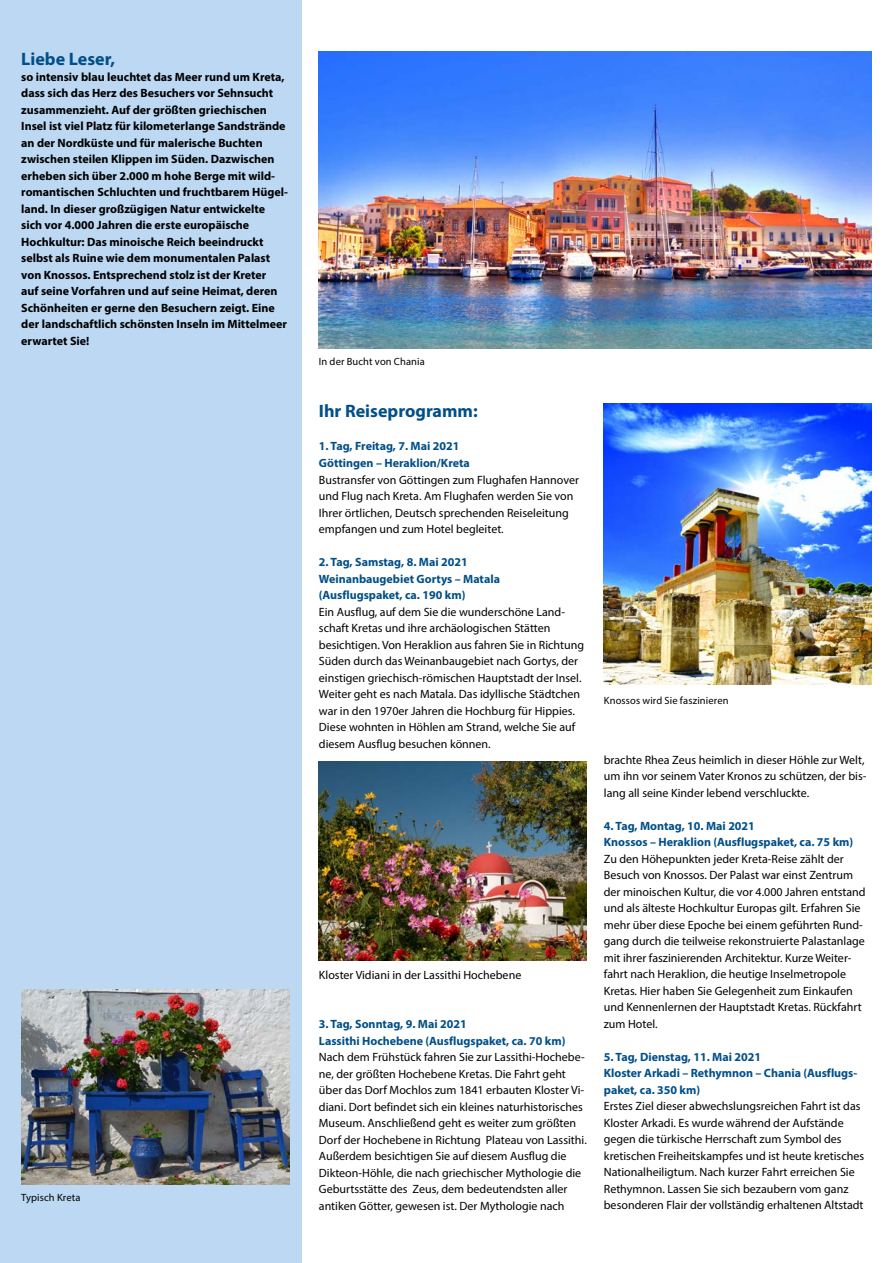
<style>
.page{position:relative;width:893px;height:1263px;background:#fff}
.page>*{position:absolute;margin:0;border:0;box-sizing:border-box;transform-origin:0 0}
.t1{font:700 18px "Myriad Pro";color:#004f89}
.t2{font:12px/16.5px "Myriad Pro";color:#000}
.t3{font:700 12px/16.5px "Myriad Pro";color:#000}
.t4{font:700 12px/16.5px "Myriad Pro";color:#004f89}
.t5{font:10.5px "Myriad Pro";letter-spacing:.01em;color:#000}
</style>
<div class="page">
<div style="left:0;top:0;width:302px;height:1263px;background:#bcd8f2"></div>
<img style="left:21px;top:989px;width:268px;height:195px">
<img style="left:319px;top:51px;width:553px;height:298px">
<img style="left:604px;top:404px;width:268px;height:281px">
<img style="left:319px;top:761px;width:268px;height:199px">
<h1 class="t1" style="left:21px;top:47px;width:95px">Liebe Leser,</h1>
<p class="t3" style="left:21px;top:68px;width:268px">so intensiv blau leuchtet das Meer rund um Kreta, dass sich das Herz des Besuchers vor Sehnsucht zusammenzieht. Auf der größten griechischen Insel ist viel Platz für kilometerlange Sandstrände an der Nordküste und für malerische Buchten zwischen steilen Klippen im Süden. Dazwischen erheben sich über 2.000 m hohe Berge mit wild&shy;romantischen Schluchten und fruchtbarem Hügel&shy;land. In dieser großzügigen Natur entwickelte sich vor 4.000 Jahren die erste europäische Hochkultur: Das minoische Reich beeindruckt selbst als Ruine wie dem monumentalen Palast von Knossos. Entsprechend stolz ist der Kreter<br>auf seine Vorfahren und auf seine Heimat, deren Schönheiten er gerne den Besuchern zeigt. Eine der landschaftlich schönsten Inseln im Mittelmeer erwartet Sie!</p>
<p class="t5" style="left:21px;top:1191px;width:61px">Typisch Kreta</p>
<p class="t5" style="left:319px;top:355px;width:107px">In der Bucht von Chania</p>
<h1 class="t1" style="left:319px;top:400px;width:160px">Ihr Reiseprogramm:</h1>
<p class="t4" style="left:319px;top:438px;width:152px">1. Tag, Freitag, 7. Mai 2021<br>Göttingen – Heraklion/Kreta</p>
<p class="t2" style="left:319px;top:471px;width:262px">Bustransfer von Göttingen zum Flughafen Hannover und Flug nach Kreta. Am Flughafen werden Sie von Ihrer örtlichen, Deutsch sprechenden Reiseleitung empfangen und zum Hotel begleitet.</p>
<p class="t4" style="left:319px;top:553px;width:183px">2. Tag, Samstag, 8. Mai 2021<br>Weinanbaugebiet Gortys – Matala (Ausflugspaket, ca. 190 km)</p>
<p class="t2" style="left:319px;top:603px;width:267px">Ein Ausflug, auf dem Sie die wunderschöne Land&shy;schaft Kretas und ihre archäologischen Stätten besichtigen. Von Heraklion aus fahren Sie in Richtung Süden durch das Weinanbaugebiet nach Gortys, der einstigen griechisch-römischen Hauptstadt der Insel.<br>Weiter geht es nach Matala. Das idyllische Städtchen war in den 1970er Jahren die Hochburg für Hippies.<br>Diese wohnten in Höhlen am Strand, welche Sie auf diesem Ausflug besuchen können.</p>
<p class="t2" style="left:319px;top:966px;width:204px">Kloster Vidiani in der Lassithi Hochebene</p>
<p class="t4" style="left:319px;top:1015px;width:248px">3. Tag, Sonntag, 9. Mai 2021<br>Lassithi Hochebene (Ausflugspaket, ca. 70 km)</p>
<p class="t2" style="left:319px;top:1048px;width:269px">Nach dem Frühstück fahren Sie zur Lassithi-Hochebe&shy;ne, der größten Hochebene Kretas. Die Fahrt geht über das Dorf Mochlos zum 1841 erbauten Kloster Vi&shy;diani. Dort befindet sich ein kleines naturhistorisches Museum. Anschließend geht es weiter zum größten Dorf der Hochebene in Richtung Plateau von Lassithi.<br>Außerdem besichtigen Sie auf diesem Ausflug die Dikteon-Höhle, die nach griechischer Mythologie die Geburtsstätte des Zeus, dem bedeutendsten aller antiken Götter, gewesen ist. Der Mythologie nach</p>
<p class="t5" style="left:604px;top:694px;width:126px">Knossos wird Sie faszinieren</p>
<p class="t2" style="left:604px;top:751px;width:264px">brachte Rhea Zeus heimlich in dieser Höhle zur Welt, um ihn vor seinem Vater Kronos zu schützen, der bis&shy;lang all seine Kinder lebend verschluckte.</p>
<p class="t4" style="left:604px;top:817px;width:251px">4. Tag, Montag, 10. Mai 2021<br>Knossos – Heraklion (Ausflugspaket, ca. 75 km)</p>
<p class="t2" style="left:604px;top:850px;width:263px">Zu den Höhepunkten jeder Kreta-Reise zählt der Besuch von Knossos. Der Palast war einst Zentrum der minoischen Kultur, die vor 4.000 Jahren entstand und als älteste Hochkultur Europas gilt. Erfahren Sie mehr über diese Epoche bei einem geführten Rund&shy;gang durch die teilweise rekonstruierte Palastanlage mit ihrer faszinierenden Architektur. Kurze Weiter&shy;fahrt nach Heraklion, die heutige Inselmetropole Kretas. Hier haben Sie Gelegenheit zum Einkaufen und Kennenlernen der Hauptstadt Kretas. Rückfahrt zum Hotel.</p>
<p class="t4" style="left:604px;top:1048px;width:255px">5. Tag, Dienstag, 11. Mai 2021<br>Kloster Arkadi – Rethymnon – Chania (Ausflugs&shy;paket, ca. 350 km)</p>
<p class="t2" style="left:604px;top:1098px;width:262px">Erstes Ziel dieser abwechslungsreichen Fahrt ist das Kloster Arkadi. Es wurde während der Aufstände gegen die türkische Herrschaft zum Symbol des kretischen Freiheitskampfes und ist heute kretisches Nationalheiligtum. Nach kurzer Fahrt erreichen Sie Rethymnon. Lassen Sie sich bezaubern vom ganz besonderen Flair der vollständig erhaltenen Altstadt</p>
</div>
